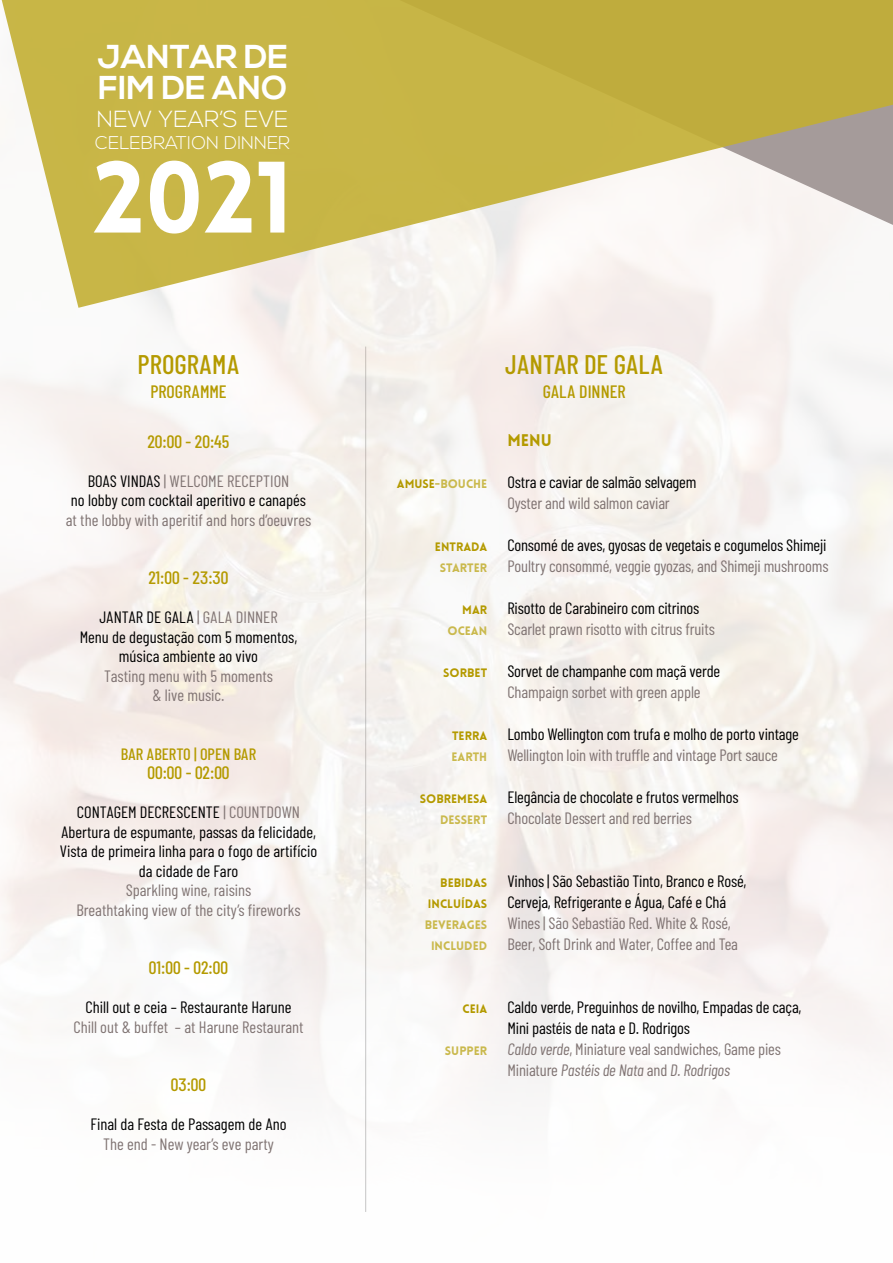
<style>
.page{position:relative;width:893px;height:1263px;background:#f6f2ee}
.page>*{position:absolute;margin:0;border:0;box-sizing:border-box;transform-origin:0 0}
.t1{font:900 99.15px "Lovelo";color:#fff}
.t2{font:700 33px/30.9px "Nexa";color:#fff}
.t3{font:500 27px "Barlow Condensed";color:#b49a00}
.t4{font:300 23.25px "Nexa";color:#fff}
.t5{font:300 18.3px "Nexa";color:#fff}
.t6{font:500 18px "Barlow Condensed";color:#b49a00}
.t7{font:16.5px/19.5px "Barlow Condensed";letter-spacing:-.01em;color:#000;text-align:center}
.t8{font:16.5px/19.5px "Barlow Condensed";letter-spacing:-.01em;color:#807473;text-align:center}
.t9{font:500 16.5px "Barlow Condensed";color:#b49a00}
.t10{font:900 16.5px "Lovelo";color:#b49a00}
.t11{font:900 12px/21px "Lovelo";color:#cab94d;text-align:center}
.t12{font:900 12px/21px "Lovelo";color:#b49a00;text-align:right}
.s1{color:#807473}
.s2{color:#b49a00}
.s3{font-style:italic;color:#807473}
</style>
<div class="page">
<div style="left:0;top:819px;width:893px;height:444px;background:#fff"></div>
<svg style="left:0;top:0;width:893px;height:308px;fill:#c8b647"></svg>
<hr style="left:365px;top:347px;width:1px;height:865px;background:#b49a00">
<h2 class="t2" style="left:97px;top:43px;width:192px">JANTAR DE<br>FIM DE ANO</h2>
<h3 class="t4" style="left:97px;top:105px;width:193px">NEW YEAR’S EVE</h3>
<p class="t5" style="left:95px;top:132px;width:196px">CELEBRATION DINNER</p>
<h1 class="t1" style="left:93px;top:136px;width:201px">2021</h1>
<h3 class="t3" style="left:138px;top:347px;width:103px">PROGRAMA</h3>
<p class="t6" style="left:150px;top:380px;width:78px">PROGRAMME</p>
<p class="t6" style="left:148px;top:430px;width:83px">20:00 - 20:45</p>
<p class="t7" style="left:71px;top:470px;width:237px">BOAS VINDAS <span class="s1">| WELCOME RECEPTION<br></span>no lobby com cocktail aperitivo e canapés</p>
<p class="t8" style="left:66px;top:509px;width:247px">at the lobby with aperitif and hors d’oeuvres</p>
<p class="t6" style="left:149px;top:566px;width:81px">21:00 - 23:30</p>
<p class="t7" style="left:80px;top:607px;width:219px">JANTAR DE GALA <span class="s1">| GALA DINNER<br></span>Menu de degustação com 5 momentos, música ambiente ao vivo</p>
<p class="t8" style="left:104px;top:665px;width:170px">Tasting menu with 5 moments &amp; live music.</p>
<p class="t9" style="left:121px;top:743px;width:137px">BAR ABERTO | OPEN BAR</p>
<p class="t6" style="left:147px;top:761px;width:84px">00:00 - 02:00</p>
<p class="t7" style="left:60px;top:802px;width:259px">CONTAGEM DECRESCENTE <span class="s1">| COUNTDOWN </span>Abertura de espumante, passas da felicidade, Vista de primeira linha para o fogo de artifício da cidade de Faro</p>
<p class="t8" style="left:76px;top:880px;width:226px">Sparkling wine, raisins<br>Breathtaking view of the city’s fireworks</p>
<p class="t6" style="left:149px;top:956px;width:81px">01:00 - 02:00</p>
<p class="t7" style="left:85px;top:997px;width:208px">Chill out e ceia – Restaurante Harune</p>
<p class="t8" style="left:73px;top:1016px;width:232px">Chill out &amp; buffet – at Harune Restaurant</p>
<p class="t6" style="left:171px;top:1073px;width:37px">03:00</p>
<p class="t7" style="left:90px;top:1114px;width:198px">Final da Festa de Passagem de Ano</p>
<p class="t8" style="left:103px;top:1133px;width:172px">The end - New year’s eve party</p>
<p class="t11" style="left:397px;top:474px;width:92px"><span class="s2">AMUSE</span>-BOUCHE</p>
<p class="t12" style="left:435px;top:537px;width:54px">ENTRADA</p>
<p class="t11" style="left:440px;top:558px;width:49px">STARTER</p>
<p class="t12" style="left:462px;top:600px;width:26px">MAR</p>
<p class="t11" style="left:447px;top:621px;width:41px">OCEAN</p>
<p class="t12" style="left:443px;top:663px;width:45px">SORBET</p>
<p class="t12" style="left:452px;top:726px;width:37px">TERRA</p>
<p class="t11" style="left:451px;top:747px;width:37px">EARTH</p>
<p class="t12" style="left:420px;top:789px;width:69px">SOBREMESA</p>
<p class="t11" style="left:440px;top:810px;width:49px">DESSERT</p>
<h3 class="t3" style="left:505px;top:347px;width:159px">JANTAR DE GALA</h3>
<p class="t6" style="left:543px;top:380px;width:84px">GALA DINNER</p>
<p class="t10" style="left:507px;top:430px;width:46px">MENU</p>
<p class="t7" style="left:507px;top:472px;width:191px">Ostra e caviar de salmão selvagem</p>
<p class="t8" style="left:507px;top:493px;width:164px">Oyster and wild salmon caviar</p>
<p class="t7" style="left:507px;top:535px;width:321px">Consomé de aves, gyosas de vegetais e cogumelos Shimeji</p>
<p class="t8" style="left:507px;top:556px;width:323px">Poultry consommé, veggie gyozas, and Shimeji mushrooms</p>
<p class="t7" style="left:507px;top:598px;width:193px">Risotto de Carabineiro com citrinos</p>
<p class="t8" style="left:507px;top:619px;width:209px">Scarlet prawn risotto with citrus fruits</p>
<p class="t7" style="left:507px;top:661px;width:214px">Sorvet de champanhe com maçã verde</p>
<p class="t8" style="left:507px;top:682px;width:195px">Champaign sorbet with green apple</p>
<p class="t7" style="left:507px;top:724px;width:293px">Lombo Wellington com trufa e molho de porto vintage</p>
<p class="t8" style="left:507px;top:745px;width:272px">Wellington loin with truffle and vintage Port sauce</p>
<p class="t7" style="left:507px;top:787px;width:233px">Elegância de chocolate e frutos vermelhos</p>
<p class="t8" style="left:507px;top:808px;width:186px">Chocolate Dessert and red berries</p>
<p class="t12" style="left:428px;top:873px;width:61px">BEBIDAS<br>INCLUÍDAS</p>
<p class="t11" style="left:425px;top:915px;width:64px">BEVERAGES<br>INCLUDED</p>
<p class="t7" style="left:507px;top:870px;width:241px;line-height:21px;text-align:left">Vinhos | São Sebastião Tinto, Branco e Rosé,<br>Cerveja, Refrigerante e Água, Café e Chá</p>
<p class="t8" style="left:507px;top:912px;width:232px;line-height:21px;text-align:left">Wines | São Sebastião Red. White &amp; Rosé,<br>Beer, Soft Drink and Water, Coffee and Tea</p>
<p class="t12" style="left:462px;top:999px;width:26px">CEIA</p>
<p class="t11" style="left:445px;top:1041px;width:44px">SUPPER</p>
<p class="t7" style="left:507px;top:996px;width:295px;line-height:21px;text-align:left">Caldo verde, Preguinhos de novilho, Empadas de caça, Mini pastéis de nata e D. Rodrigos<br><span class="s3">Caldo verde</span><span class="s1">, Miniature veal sandwiches, Game pies Miniature</span> <span class="s3">Pastéis de Nata</span> <span class="s1">and</span> <span class="s3">D. Rodrigos</span></p>
</div>
